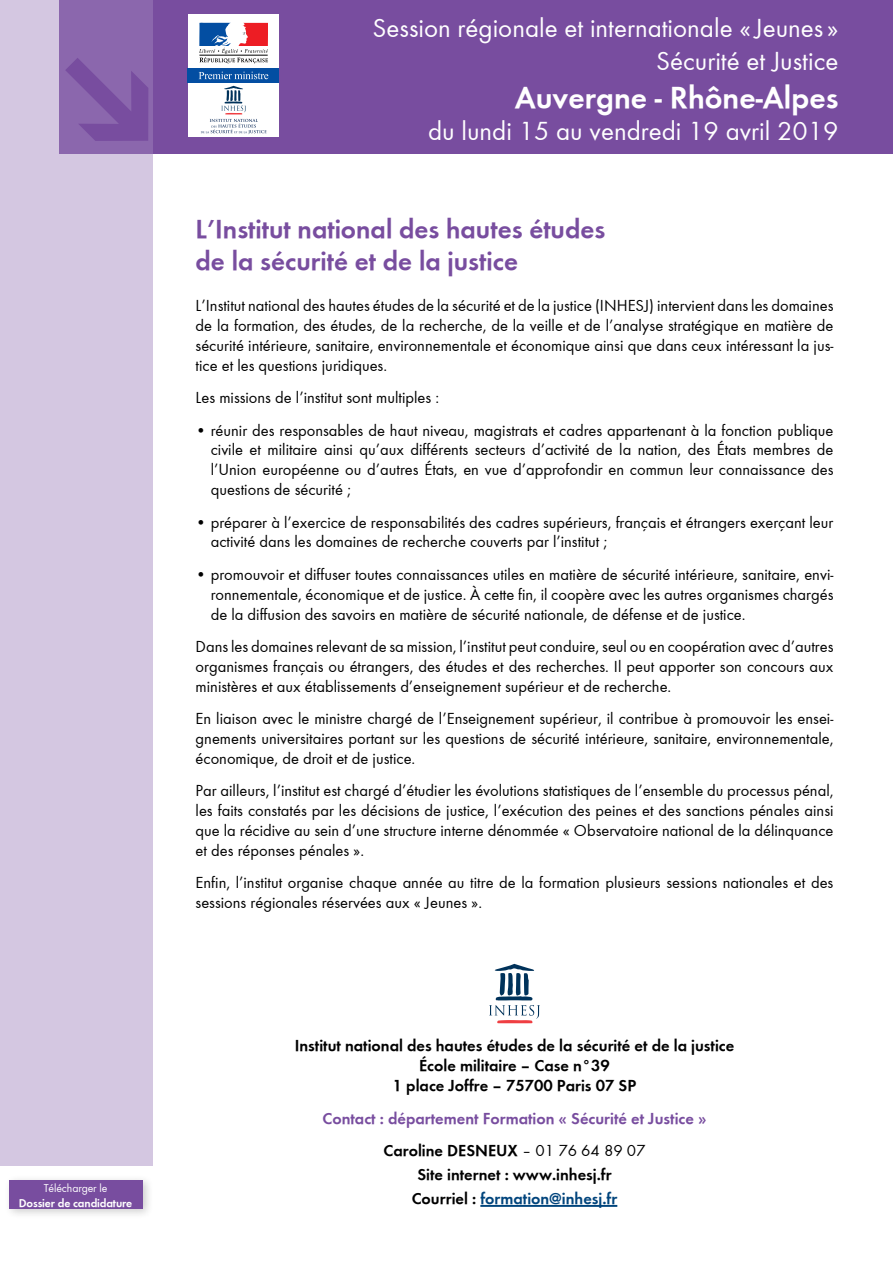
<style>
.page{position:relative;width:893px;height:1263px;background:#fff}
.page>*{position:absolute;margin:0;border:0;box-sizing:border-box;transform-origin:0 0}
.t1{font:700 31.5px "Function";color:#fff}
.t2{font:27px/32.4px "Function";color:#fff;text-align:right}
.t3{font:700 27px/32.4px "Function";color:#784d9f}
.t4{font:16.5px/19.8px "Function";color:#000;text-align:justify}
.t5{font:700 16.5px/19.8px "Function";color:#000;text-align:center}
.t6{font:700 16.5px/32.5px "Function";color:#784d9f;text-align:center}
.t7{font:700 11.7px "Function";letter-spacing:-.01em;color:#fff}
.t8{font:11.7px "Function";letter-spacing:-.01em;color:#fff}
.s1{color:#000}
.s2{font-weight:400;color:#000}
.s3{color:#00447c}
</style>
<div class="page">
<div style="left:59px;top:0;width:834px;height:153px;background:#784d9f"></div>
<div style="left:0;top:0;width:152px;height:1165px;background:#d4c7e1"></div>
<div style="left:3px;top:1174px;width:150px;height:46px;background:#000;opacity:.2"></div>
<div style="left:9px;top:1180px;width:133px;height:28px;background:#784d9f"></div>
<div style="left:188px;top:14px;width:91px;height:123px;background:#fff"></div>
<div style="left:188px;top:68px;width:91px;height:15px;background:#034ea2"></div>
<svg style="left:199px;top:23px;width:69px;height:40px"></svg>
<svg style="left:199px;top:72px;width:69px;height:7px"></svg>
<svg style="left:201px;top:86px;width:66px;height:48px"></svg>
<hr style="left:480px;top:1205px;width:137px;height:2px;background:#00447c">
<svg style="left:489px;top:964px;width:51px;height:59px"></svg>
<svg style="left:59px;top:37px;width:117px;height:130px"></svg>
<p class="t8" style="left:44px;top:1182px;width:65px">Télécharger le</p>
<p class="t7" style="left:19px;top:1196px;width:115px">Dossier de candidature</p>
<h2 class="t2" style="left:373px;top:12px;width:467px">Session régionale et internationale « Jeunes »<br>Sécurité et Justice</h2>
<h1 class="t1" style="left:515px;top:78px;width:325px">Auvergne - Rhône-Alpes</h1>
<h2 class="t2" style="left:428px;top:115px;width:412px">du lundi 15 au vendredi 19 avril 2019</h2>
<h2 class="t3" style="left:196px;top:212px;width:411px">L’Institut national des hautes études de la sécurité et de la justice</h2>
<p class="t4" style="left:196px;top:296px;width:639px">L’Institut national des hautes études de la sécurité et de la justice (INHESJ) intervient dans les domaines de la formation, des études, de la recherche, de la veille et de l’analyse stratégique en matière de sécurité intérieure, sanitaire, environnementale et économique ainsi que dans ceux intéressant la jus&shy;tice et les questions juridiques.</p>
<p class="t4" style="left:196px;top:388px;width:245px">Les missions de l’institut sont multiples :</p>
<p class="t4" style="left:211px;top:420px;width:624px;text-indent:-15px">• réunir des responsables de haut niveau, magistrats et cadres appartenant à la fonction publique civile et militaire ainsi qu’aux différents secteurs d’activité de la nation, des États membres de l’Union européenne ou d’autres États, en vue d’approfondir en commun leur connaissance des questions de sécurité ;</p>
<p class="t4" style="left:211px;top:512px;width:624px;text-indent:-15px">• préparer à l’exercice de responsabilités des cadres supérieurs, français et étrangers exerçant leur activité dans les domaines de recherche couverts par l’institut ;</p>
<p class="t4" style="left:211px;top:565px;width:624px;text-indent:-15px">• promouvoir et diffuser toutes connaissances utiles en matière de sécurité intérieure, sanitaire, envi&shy;ronnementale, économique et de justice. À cette fin, il coopère avec les autres organismes chargés de la diffusion des savoirs en matière de sécurité nationale, de défense et de justice.</p>
<p class="t4" style="left:196px;top:637px;width:639px">Dans les domaines relevant de sa mission, l’institut peut conduire, seul ou en coopération avec d’autres organismes français ou étrangers, des études et des recherches. Il peut apporter son concours aux ministères et aux établissements d’enseignement supérieur et de recherche.</p>
<p class="t4" style="left:196px;top:709px;width:639px">En liaison avec le ministre chargé de l’Enseignement supérieur, il contribue à promouvoir les ensei&shy;gnements universitaires portant sur les questions de sécurité intérieure, sanitaire, environnementale, économique, de droit et de justice.</p>
<p class="t4" style="left:196px;top:781px;width:639px">Par ailleurs, l’institut est chargé d’étudier les évolutions statistiques de l’ensemble du processus pénal, les faits constatés par les décisions de justice, l’exécution des peines et des sanctions pénales ainsi que la récidive au sein d’une structure interne dénommée « Observatoire national de la délinquance et des réponses pénales ».</p>
<p class="t4" style="left:196px;top:873px;width:639px">Enfin, l’institut organise chaque année au titre de la formation plusieurs sessions nationales et des sessions régionales réservées aux « Jeunes ».</p>
<p class="t5" style="left:295px;top:1036px;width:441px">Institut national des hautes études de la sécurité et de la justice<br>École militaire – Case n°39<br>1 place Joffre – 75700 Paris 07 SP</p>
<p class="t6" style="left:322px;top:1102px;width:386px">Contact : département Formation « Sécurité et Justice »<br><span class="s1">Caroline DESNEUX</span> <span class="s2">– 01 76 64 89 07</span></p>
<p class="t5" style="left:412px;top:1162px;width:207px;line-height:24px">Site internet : www.inhesj.fr<br>Courriel : <span class="s3">formation@inhesj.fr</span></p>
</div>
